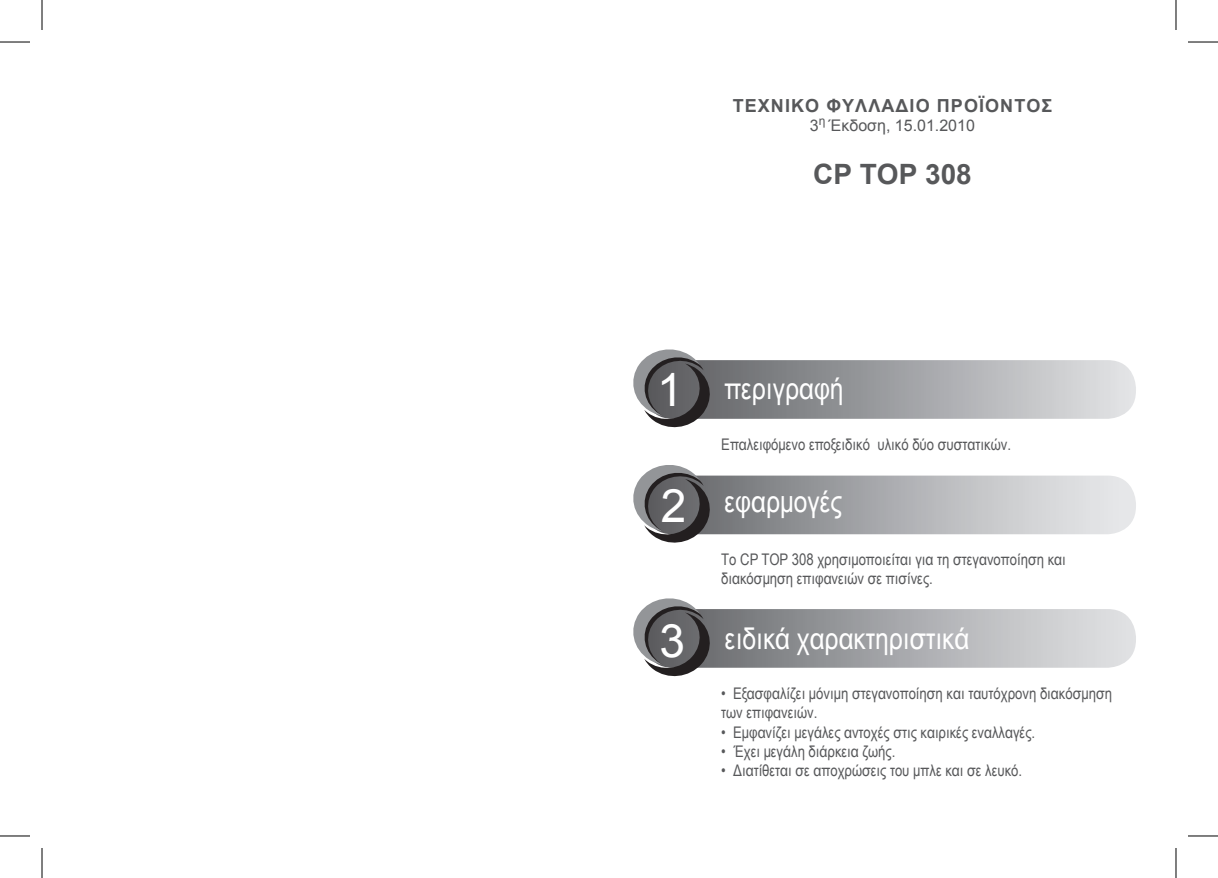
<style>
.page{position:relative;width:1218px;height:878px;background:#fff}
.page>*{position:absolute;margin:0;border:0;box-sizing:border-box;transform-origin:0 0}
.t1{font:30px "Arial Narrow";color:#fff}
.t2{font:700 28px "Arial";color:#57585a}
.t3{font:700 18px "Arial";letter-spacing:.06em;color:#57585a}
.t4{font:16px/19.2px "Arial Narrow";color:#57585a}
.t5{font:16px "Arial";color:#57585a}
.s1{font-family:"Arial";font-size:46px}
</style>
<div class="page">
<svg style="left:644px;top:360px;width:492px;height:59px;background:#a6a8ab"></svg>
<svg style="left:633px;top:349px;width:80px;height:79px"></svg>
<svg style="left:644px;top:475px;width:492px;height:59px;background:#b2b4b6"></svg>
<svg style="left:633px;top:465px;width:80px;height:78px"></svg>
<svg style="left:644px;top:609px;width:492px;height:59px;background:#acadb0"></svg>
<svg style="left:633px;top:598px;width:80px;height:79px"></svg>
<hr style="left:0;top:42px;width:30px;height:1px;background:#000">
<hr style="left:1188px;top:42px;width:30px;height:1px;background:#000">
<hr style="left:0;top:835px;width:30px;height:1px;background:#000">
<hr style="left:1188px;top:835px;width:30px;height:1px;background:#000">
<hr style="left:42px;top:0;width:1px;height:30px;background:#000">
<hr style="left:42px;top:848px;width:1px;height:30px;background:#000">
<hr style="left:1176px;top:0;width:1px;height:30px;background:#000">
<hr style="left:1176px;top:848px;width:1px;height:30px;background:#000">
<p class="t3" style="left:733px;top:94px;width:321px">TEXNIKΟ ΦΥΛΛΑΔΙΟ ΠΡΟΪΟΝΤΟΣ</p>
<p class="t5" style="left:810px;top:115px;width:166px">3<sup>η</sup> Έκδοση, 15.01.2010</p>
<h2 class="t2" style="left:813px;top:156px;width:160px">CP TOP 308</h2>
<h1 class="t1" style="left:657px;top:366px;width:188px"><span class="s1">1</span> περιγραφή</h1>
<p class="t4" style="left:721px;top:434px;width:291px">Επαλειφόμενο εποξειδικό υλικό δύο συστατικών.</p>
<h1 class="t1" style="left:661px;top:480px;width:183px"><span class="s1">2</span> εφαρμογές</h1>
<p class="t4" style="left:721px;top:549px;width:346px">Το CP TOP 308 χρησιμοποιείται για τη στεγανοποίηση και διακόσμηση επιφανειών σε πισίνες.</p>
<h1 class="t1" style="left:659px;top:616px;width:312px"><span class="s1">3</span> ειδικά χαρακτηριστικά</h1>
<p class="t4" style="left:721px;top:683px;width:392px">• Εξασφαλίζει μόνιμη στεγανοποίηση και ταυτόχρονη διακόσμηση των επιφανειών.</p>
<p class="t4" style="left:721px;top:722px;width:315px">• Εμφανίζει μεγάλες αντοχές στις καιρικές εναλλαγές.</p>
<p class="t4" style="left:721px;top:741px;width:176px">• Έχει μεγάλη διάρκεια ζωής.</p>
<p class="t4" style="left:721px;top:760px;width:302px">• Διατίθεται σε αποχρώσεις του μπλε και σε λευκό.</p>
</div>
